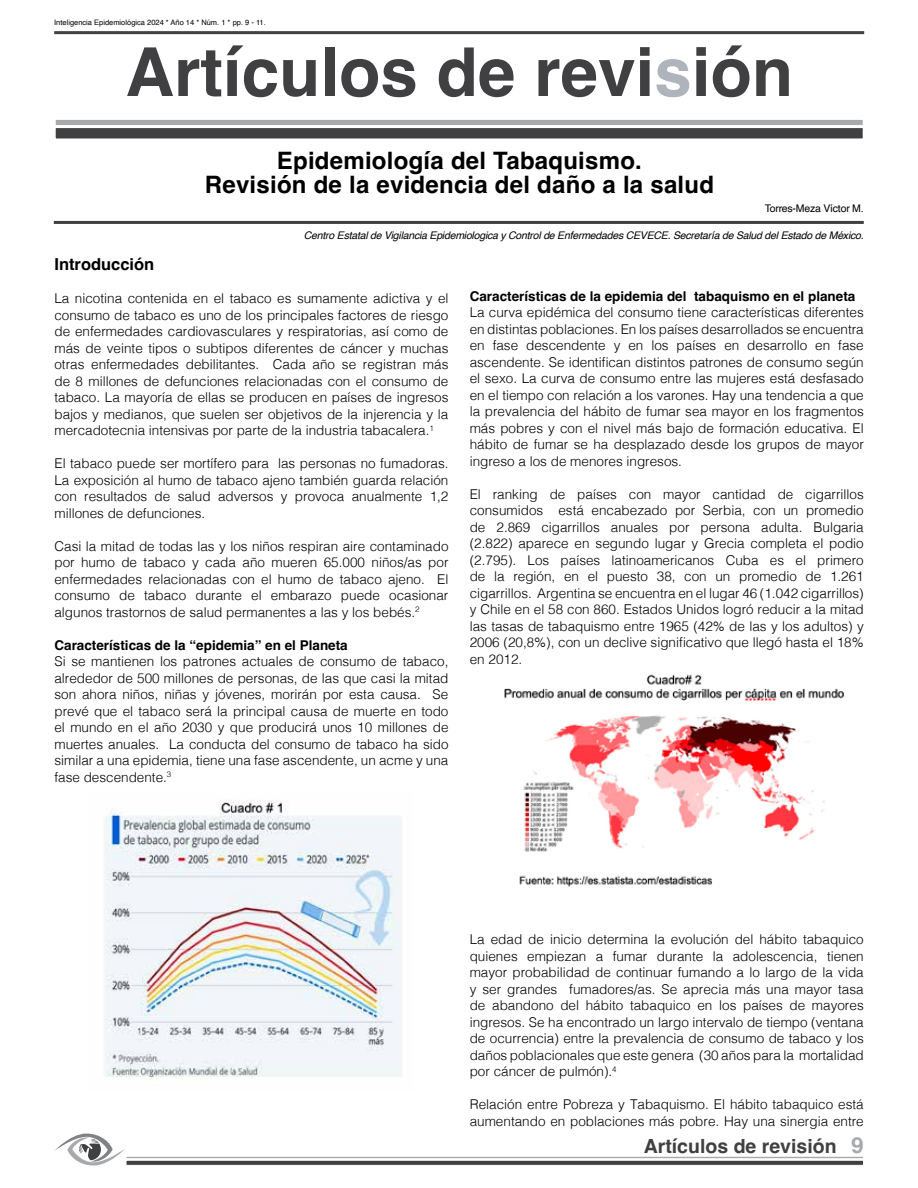
<style>
.page{position:relative;width:918px;height:1188px;background:#fff}
.page>*{position:absolute;margin:0;border:0;box-sizing:border-box;transform-origin:0 0}
.t1{font:700 67.5px "Helvetica";color:#404042}
.t2{font:700 24px/24px "Helvetica";letter-spacing:.01em;color:#000;text-align:center}
.t3{font:700 22.5px "Helvetica";color:#a7a9ac}
.t4{font:700 19.5px "Helvetica";color:#404042}
.t5{font:700 16.5px "Helvetica";color:#000}
.t6{font:300 13.5px/16.5px "Helvetica";color:#000;text-align:justify}
.t7{font:700 13.5px "Helvetica";color:#000}
.t8{font:italic 10.5px "Helvetica";letter-spacing:-.02em;color:#000}
.t9{font:10.5px "Helvetica";letter-spacing:-.02em;color:#000}
.t10{font:7.5px "Helvetica";color:#000}
.s1{color:#afb3bb}
</style>
<div class="page">
<div style="left:126px;top:1156px;width:738px;height:3px;background:#a7a9ac;border:1px solid #fff"></div>
<svg style="left:126px;top:1160px;width:738px;height:5px;background:#646466"></svg>
<svg style="left:54px;top:1133px;width:71px;height:33px"></svg>
<div style="left:54px;top:118px;width:810px;height:9px;background:#a7a9ac;border:2px solid #fff"></div>
<div style="left:54px;top:127px;width:810px;height:13px;background:#404042;border:2px solid #fff"></div>
<hr style="left:54px;top:31px;width:810px;height:3px;background:#404042">
<hr style="left:54px;top:221px;width:810px;height:3px;background:#404042">
<img style="left:105px;top:800px;width:297px;height:279px">
<img style="left:504px;top:674px;width:341px;height:213px">
<p class="t10" style="left:54px;top:16px;width:213px">Inteligencia Epidemiológica 2024 * Año 14 * Núm. 1 * pp. 9 - 11.</p>
<h1 class="t1" style="left:125px;top:31px;width:669px">Artículos de revi<span class="s1">s</span>ión</h1>
<h2 class="t2" style="left:205px;top:151px;width:511px">Epidemiología del Tabaquismo.<br>Revisión de la evidencia del daño a la salud</h2>
<p class="t9" style="left:765px;top:200px;width:101px">Torres-Meza Víctor M.</p>
<p class="t8" style="left:304px;top:227px;width:561px">Centro Estatal de Vigilancia Epidemiologica y Control de Enfermedades CEVECE. Secretaría de Salud del Estado de México.</p>
<p class="t5" style="left:54px;top:255px;width:101px">Introducción</p>
<p class="t6" style="left:54px;top:289px;width:396px">La nicotina contenida en el tabaco es sumamente adictiva y el consumo de tabaco es uno de los principales factores de riesgo de enfermedades cardiovasculares y respiratorias, así como de más de veinte tipos o subtipos diferentes de cáncer y muchas otras enfermedades debilitantes. Cada año se registran más de 8 millones de defunciones relacionadas con el consumo de tabaco. La mayoría de ellas se producen en países de ingresos bajos y medianos, que suelen ser objetivos de la injerencia y la mercadotecnia intensivas por parte de la industria tabacalera.<sup>1</sup></p>
<p class="t6" style="left:54px;top:454px;width:396px">El tabaco puede ser mortífero para las personas no fumadoras.<br>La exposición al humo de tabaco ajeno también guarda relación con resultados de salud adversos y provoca anualmente 1,2 millones de defunciones.</p>
<p class="t6" style="left:54px;top:537px;width:396px">Casi la mitad de todas las y los niños respiran aire contaminado por humo de tabaco y cada año mueren 65.000 niños/as por enfermedades relacionadas con el humo de tabaco ajeno. El consumo de tabaco durante el embarazo puede ocasionar algunos trastornos de salud permanentes a las y los bebés.<sup>2</sup></p>
<p class="t7" style="left:54px;top:637px;width:295px">Características de la “epidemia” en el Planeta</p>
<p class="t6" style="left:54px;top:652px;width:396px">Si se mantienen los patrones actuales de consumo de tabaco, alrededor de 500 millones de personas, de las que casi la mitad son ahora niños, niñas y jóvenes, morirán por esta causa. Se prevé que el tabaco será la principal causa de muerte en todo el mundo en el año 2030 y que producirá unos 10 millones de muertes anuales. La conducta del consumo de tabaco ha sido similar a una epidemia, tiene una fase ascendente, un acme y una fase descendente.<sup>3</sup></p>
<p class="t7" style="left:470px;top:288px;width:387px">Características de la epidemia del tabaquismo en el planeta</p>
<p class="t6" style="left:470px;top:303px;width:396px">La curva epidémica del consumo tiene características diferentes en distintas poblaciones. En los países desarrollados se encuentra en fase descendente y en los países en desarrollo en fase ascendente. Se identifican distintos patrones de consumo según el sexo. La curva de consumo entre las mujeres está desfasado en el tiempo con relación a los varones. Hay una tendencia a que la prevalencia del hábito de fumar sea mayor en los fragmentos más pobres y con el nivel más bajo de formación educativa. El hábito de fumar se ha desplazado desde los grupos de mayor ingreso a los de menores ingresos.</p>
<p class="t6" style="left:470px;top:485px;width:396px">El ranking de países con mayor cantidad de cigarrillos consumidos está encabezado por Serbia, con un promedio de 2.869 cigarrillos anuales por persona adulta. Bulgaria (2.822) aparece en segundo lugar y Grecia completa el podio (2.795). Los países latinoamericanos Cuba es el primero de la región, en el puesto 38, con un promedio de 1.261 cigarrillos. Argentina se encuentra en el lugar 46 (1.042 cigarrillos) y Chile en el 58 con 860. Estados Unidos logró reducir a la mitad las tasas de tabaquismo entre 1965 (42% de las y los adultos) y 2006 (20,8%), con un declive significativo que llegó hasta el 18% en 2012.</p>
<p class="t6" style="left:470px;top:930px;width:396px">La edad de inicio determina la evolución del hábito tabaquico quienes empiezan a fumar durante la adolescencia, tienen mayor probabilidad de continuar fumando a lo largo de la vida y ser grandes fumadores/as. Se aprecia más una mayor tasa de abandono del hábito tabaquico en los países de mayores ingresos. Se ha encontrado un largo intervalo de tiempo (ventana de ocurrencia) entre la prevalencia de consumo de tabaco y los daños poblacionales que este genera (30 años para la mortalidad por cáncer de pulmón).<sup>4</sup></p>
<p class="t6" style="left:470px;top:1095px;width:396px">Relación entre Pobreza y Tabaquismo. El hábito tabaquico está aumentando en poblaciones más pobre. Hay una sinergia entre</p>
<h3 class="t4" style="left:644px;top:1134px;width:194px">Artículos de revisión</h3>
<h3 class="t3" style="left:851px;top:1131px;width:14px">9</h3>
</div>
